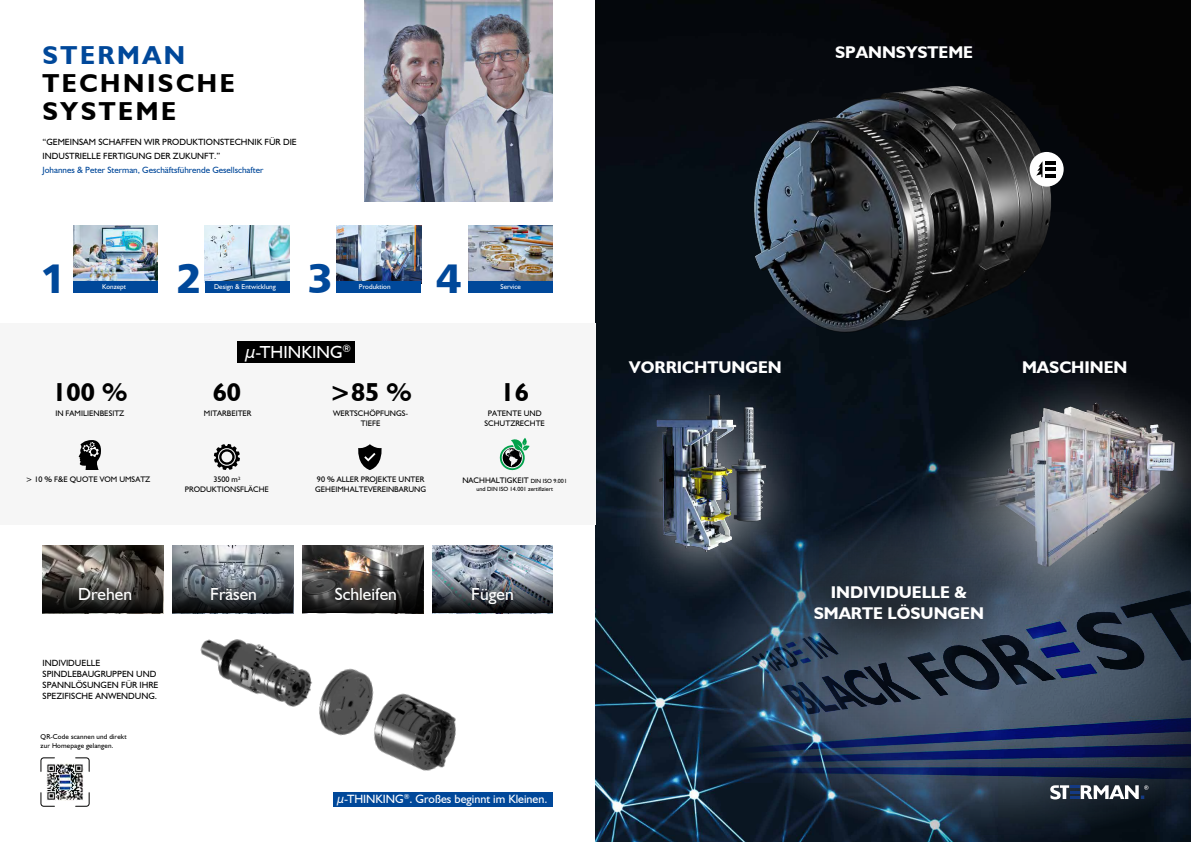
<style>
.page{position:relative;width:1191px;height:842px;background:#fff}
.page>*{position:absolute;margin:0;border:0;box-sizing:border-box;transform-origin:0 0}
.t1{font:41.5px "Humanist 777 BT Black B";color:#00489a}
.t2{font:700 26px/28px "Humanst 521 BT";letter-spacing:.1em;color:#000}
.t3{font:700 26px "Humanst 521 BT";letter-spacing:.1em;color:#00489a}
.t4{font:17.5px "Humanst 521 BT";color:#fff}
.t5{font:700 17px/21px "Humanst 521 BT";color:#fff;text-align:center}
.t6{font:12px "Humanst 521 BT";color:#fff}
.t7{font:9px/13.7px "Humanst 521 BT";color:#000}
.t8{font:9px "Humanst 521 BT";color:#00489a}
.t9{font:9px/11px "Humanist 521 BT";color:#000}
.t10{font:8px/10px "Humanst 521 BT";color:#000;text-align:center}
.t11{font:7px/9px "Humanist 521 BT";letter-spacing:.02em;color:#000}
.t12{font:7px "Humanst 521 BT";color:#fff}
.t13{font:6px "Humanst 521 BT";color:#000}
.s1{font-size:6px}
.s2{font-family:"Humanist 521 BT"}
</style>
<div class="page">
<img style="left:595px;top:0;width:596px;height:842px">
<svg style="left:40px;top:757px;width:50px;height:50px"></svg>
<img style="left:715px;top:66px;width:367px;height:279px">
<img style="left:703px;top:498px;width:488px;height:344px">
<div style="left:1020px;top:754px;width:154px;height:76px;background:#000;opacity:.75"></div>
<svg style="left:1050px;top:785px;width:98px;height:14px"></svg>
<img style="left:191px;top:597px;width:135px;height:105px">
<img style="left:280px;top:631px;width:75px;height:105px">
<img style="left:355px;top:669px;width:101px;height:102px">
<div style="left:0;top:323px;width:595px;height:201px;background:#f6f6f6"></div>
<img style="left:365px;top:0;width:188px;height:201px">
<svg style="left:728px;top:508px;width:341px;height:189px;background:#2b3a4b"></svg>
<img style="left:46px;top:763px;width:38px;height:38px">
<div style="left:237px;top:342px;width:117px;height:21px;background:#000"></div>
<img style="left:73px;top:225px;width:85px;height:57px">
<div style="left:73px;top:282px;width:85px;height:11px;background:#00489a"></div>
<img style="left:205px;top:225px;width:84px;height:57px">
<div style="left:205px;top:282px;width:84px;height:11px;background:#00489a"></div>
<img style="left:337px;top:225px;width:84px;height:57px">
<div style="left:337px;top:282px;width:84px;height:11px;background:#00489a"></div>
<img style="left:468px;top:225px;width:85px;height:57px">
<div style="left:468px;top:282px;width:85px;height:11px;background:#00489a"></div>
<svg style="left:499px;top:438px;width:30px;height:33px"></svg>
<img style="left:43px;top:546px;width:120px;height:25px">
<svg style="left:43px;top:571px;width:120px;height:42px;background:#3a3835"></svg>
<img style="left:172px;top:546px;width:121px;height:25px">
<svg style="left:172px;top:571px;width:121px;height:42px;background:#41474d"></svg>
<img style="left:302px;top:546px;width:121px;height:25px">
<svg style="left:302px;top:571px;width:121px;height:42px;background:#32302e"></svg>
<img style="left:432px;top:546px;width:121px;height:25px">
<img style="left:432px;top:571px;width:121px;height:42px">
<div style="left:901px;top:360px;width:290px;height:277px;background:#fff;opacity:.6"></div>
<img style="left:961px;top:373px;width:218px;height:200px">
<div style="left:614px;top:361px;width:198px;height:246px;background:#fff;opacity:.6"></div>
<img style="left:638px;top:390px;width:138px;height:169px">
<div style="left:1029px;top:152px;width:34px;height:35px;background:#fff;border-radius:50%"></div>
<svg style="left:1036px;top:161px;width:20px;height:16px"></svg>
<svg style="left:214px;top:444px;width:26px;height:26px"></svg>
<svg style="left:358px;top:444px;width:24px;height:26px"></svg>
<svg style="left:78px;top:440px;width:23px;height:30px"></svg>
<div style="left:333px;top:792px;width:220px;height:15px;background:#00489a"></div>
<h2 class="t3" style="left:43px;top:39px;width:144px">STERMAN</h2>
<h2 class="t2" style="left:43px;top:69px;width:194px">TECHNISCHE<br>SYSTEME</h2>
<p class="t7" style="left:43px;top:135px;width:256px">“GEMEINSAM SCHAFFEN WIR PRODUKTIONSTECHNIK FÜR DIE<br>INDUSTRIELLE FERTIGUNG DER ZUKUNFT.”</p>
<p class="t8" style="left:43px;top:164px;width:222px">Johannes &amp; Peter Sterman, Geschäftsführende Gesellschafter</p>
<h1 class="t1" style="left:40px;top:252px;width:27px">1</h1>
<p class="t12" style="left:102px;top:282px;width:25px">Konzept</p>
<h1 class="t1" style="left:176px;top:252px;width:27px">2</h1>
<p class="t12" style="left:214px;top:282px;width:63px">Design &amp; Entwicklung</p>
<h1 class="t1" style="left:307px;top:252px;width:27px">3</h1>
<p class="t12" style="left:359px;top:282px;width:33px">Produktion</p>
<h1 class="t1" style="left:436px;top:252px;width:27px">4</h1>
<p class="t12" style="left:500px;top:282px;width:22px">Service</p>
<h3 class="t4" style="left:246px;top:341px;width:107px">µ-THINKING<sup>®</sup></h3>
<h2 class="t2" style="left:52px;top:378px;width:76px">100 %</h2>
<h2 class="t2" style="left:213px;top:378px;width:30px">60</h2>
<h2 class="t2" style="left:329px;top:378px;width:84px">&gt;85 %</h2>
<p class="t10" style="left:55px;top:408px;width:71px">IN FAMILIENBESITZ</p>
<p class="t10" style="left:333px;top:408px;width:77px">WERTSCHÖPFUNGS-<br>TIEFE</p>
<p class="t10" style="left:204px;top:408px;width:49px">MITARBEITER</p>
<p class="t10" style="left:26px;top:474px;width:126px">&gt; 10 % F&amp;E QUOTE VOM UMSATZ</p>
<p class="t10" style="left:185px;top:474px;width:85px">3500 m<sup>2<br></sup>PRODUKTIONSFLÄCHE</p>
<p class="t10" style="left:315px;top:474px;width:112px;text-align:left">90 % ALLER PROJEKTE UNTER<br>GEHEIMHALTEVEREINBARUNG</p>
<h2 class="t2" style="left:500px;top:378px;width:30px">16</h2>
<p class="t10" style="left:484px;top:408px;width:62px">PATENTE UND<br>SCHUTZRECHTE</p>
<p class="t10" style="left:462px;top:475px;width:106px">NACHHALTIGKEIT <span class="s1">DIN ISO 9.001</span></p>
<p class="t13" style="left:476px;top:485px;width:78px">und DIN ISO 14.001 zertifiziert</p>
<h3 class="t4" style="left:78px;top:584px;width:55px">Drehen</h3>
<h3 class="t4" style="left:210px;top:584px;width:48px">Fräsen</h3>
<h3 class="t4" style="left:335px;top:584px;width:64px">Schleifen</h3>
<h3 class="t4" style="left:471px;top:584px;width:44px">Fügen</h3>
<p class="t9" style="left:43px;top:658px;width:117px">INDIVIDUELLE<br>SPINDLEBAUGRUPPEN UND<br>SPANNLÖSUNGEN FÜR IHRE</p>
<p class="t7" style="left:43px;top:689px;width:116px">SPEZIFISCHE <span class="s2">ANWENDUNG.</span></p>
<p class="t11" style="left:41px;top:731px;width:88px">QR-Code scannen und direkt zur Homepage gelangen.</p>
<h3 class="t6" style="left:337px;top:792px;width:212px">µ-THINKING<sup>®</sup>. Großes beginnt im Kleinen.</h3>
<h3 class="t5" style="left:835px;top:41px;width:139px">SPANNSYSTEME</h3>
<h3 class="t5" style="left:629px;top:356px;width:154px">VORRICHTUNGEN</h3>
<h3 class="t5" style="left:1022px;top:356px;width:107px">MASCHINEN</h3>
<h3 class="t5" style="left:813px;top:581px;width:172px">INDIVIDUELLE &amp;<br>SMARTE LÖSUNGEN</h3>
</div>
